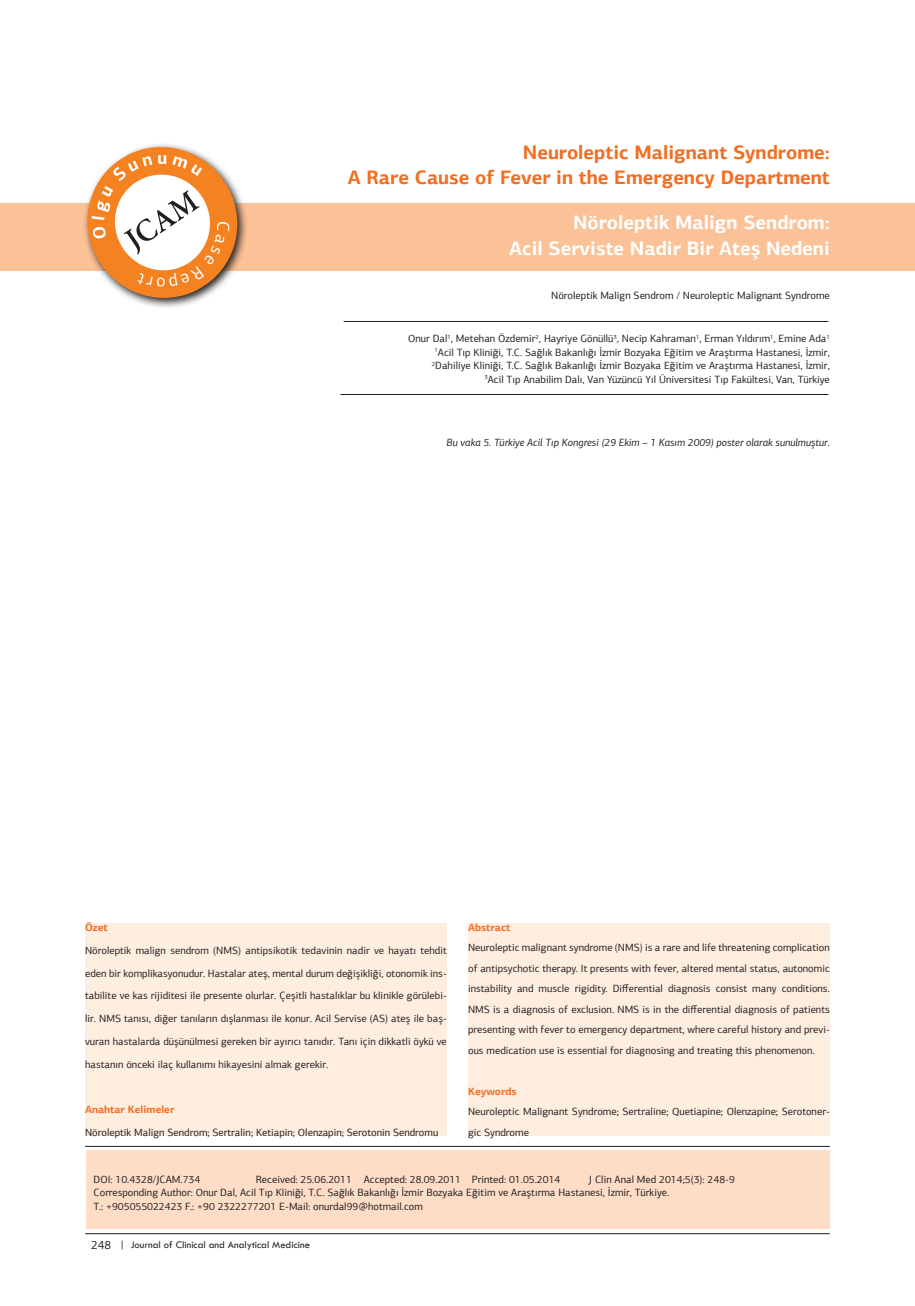
<style>
.page{position:relative;width:915px;height:1306px;background:#fff}
.page>*{position:absolute;margin:0;border:0;box-sizing:border-box;transform-origin:0 0}
.t1{font:700 19.5px/25.5px "PF Agora Sans Pro";color:#f36e21;text-align:right}
.t2{font:700 19.5px/25.5px "PF Agora Sans Pro";color:#fff;text-align:right}
.t3{font:10.5px/20.5px "PF Agora Sans Pro";color:#231f20}
.t4{font:10.5px "Tw Cen";color:#231f20}
.t5{font:italic 10.5px "PF Agora Sans Pro";color:#231f20}
.s1{font-weight:700;color:#f36e21}
.s2{font-family:"PF Agora Sans Pro";font-size:12px}
</style>
<div class="page">
<div style="left:87px;top:1150px;width:742px;height:79px;background:#fdddc6"></div>
<div style="left:0;top:203px;width:914px;height:67px;background:#fbc197"></div>
<hr style="left:85px;top:1146px;width:744px;height:1px;background:#231f20">
<hr style="left:343px;top:321px;width:485px;height:1px;background:#231f20">
<hr style="left:340px;top:394px;width:488px;height:1px;background:#231f20">
<svg style="left:77px;top:144px;width:170px;height:164px"></svg>
<div style="left:85px;top:923px;width:361px;height:212px;background:#feeee0"></div>
<div style="left:468px;top:923px;width:361px;height:212px;background:#feeee0"></div>
<hr style="left:85px;top:1233px;width:744px;height:1px;background:#231f20">
<p class="t1" style="left:347px;top:139px;width:483px">Neuroleptic Malignant Syndrome:<br>A Rare Cause of Fever in the Emergency Department</p>
<p class="t2" style="left:509px;top:210px;width:322px">Nöroleptik Malign Sendrom:<br>Acil Serviste Nadir Bir Ateş Nedeni</p>
<p class="t3" style="left:551px;top:285px;width:280px">Nöroleptik Malign Sendrom / Neuroleptic Malignant Syndrome</p>
<p class="t3" style="left:408px;top:332px;width:423px;line-height:13.5px;text-align:right">Onur Dal<sup>1</sup>, Metehan Özdemir<sup>2</sup>, Hayriye Gönüllü<sup>3</sup>, Necip Kahraman<sup>1</sup>, Erman Yıldırım<sup>1</sup>, Emine Ada<sup>1<br>1</sup>Acil Tıp Kliniği, T.C. Sağlık Bakanlığı İzmir Bozyaka Eğitim ve Araştırma Hastanesi, İzmir, <sup>2</sup>Dahiliye Kliniği, T.C. Sağlık Bakanlığı İzmir Bozyaka Eğitim ve Araştırma Hastanesi, İzmir,<br><sup>3</sup>Acil Tıp Anabilim Dalı, Van Yüzüncü Yıl Üniversitesi Tıp Fakültesi, Van, Türkiye</p>
<p class="t5" style="left:446px;top:436px;width:384px">Bu vaka 5. Türkiye Acil Tıp Kongresi (29 Ekim – 1 Kasım 2009) poster olarak sunulmuştur.</p>
<p class="t3" style="left:85px;top:916px;width:363px;line-height:22.8px"><span class="s1">Özet<br></span>Nöroleptik malign sendrom (NMS) antipsikotik tedavinin nadir ve hayatı tehdit eden bir komplikasyonudur. Hastalar ateş, mental durum değişikliği, otonomik ins&shy;tabilite ve kas rijiditesi ile presente olurlar. Çeşitli hastalıklar bu klinikle görülebi&shy;lir. NMS tanısı, diğer tanıların dışlanması ile konur. Acil Servise (AS) ateş ile baş&shy;vuran hastalarda düşünülmesi gereken bir ayırıcı tanıdır. Tanı için dikkatli öykü ve hastanın önceki ilaç kullanımı hikayesini almak gerekir.</p>
<p class="t3" style="left:85px;top:1098px;width:354px;line-height:22.8px"><span class="s1">Anahtar Kelimeler<br></span>Nöroleptik Malign Sendrom; Sertralin; Ketiapin; Olenzapin; Serotonin Sendromu</p>
<p class="t3" style="left:468px;top:917px;width:363px"><span class="s1">Abstract<br></span>Neuroleptic malignant syndrome (NMS) is a rare and life threatening complication of antipsychotic therapy. It presents with fever, altered mental status, autonomic instability and muscle rigidity. Differential diagnosis consist many conditions.<br>NMS is a diagnosis of exclusion. NMS is in the differential diagnosis of patients presenting with fever to emergency department, where careful history and previ&shy;ous medication use is essential for diagnosing and treating this phenomenon.</p>
<p class="t3" style="left:468px;top:1081px;width:363px"><span class="s1">Keywords<br></span>Neuroleptic Malignant Syndrome; Sertraline; Quetiapine; Olenzapine; Serotoner&shy;gic Syndrome</p>
<p class="t3" style="left:94px;top:1172px;width:642px;line-height:13.5px;text-indent:495px">J Clin Anal Med 2014;5(3): 248-9<br>Corresponding Author: Onur Dal, Acil Tıp Kliniği, T.C. Sağlık Bakanlığı İzmir Bozyaka Eğitim ve Araştırma Hastanesi, İzmir, Türkiye.<br>T.: +905055022423 F.: +90 2322277201 E-Mail: onurdal99@hotmail.com</p>
<p class="t3" style="left:94px;top:1168px;width:108px">DOI: 10.4328/JCAM.734</p>
<p class="t3" style="left:256px;top:1168px;width:306px">Received: 25.06.2011 Accepted: 28.09.2011 Printed: 01.05.2014</p>
<p class="t4" style="left:91px;top:1237px;width:220px"><span class="s2">248</span> | Journal of Clinical and Analytical Medicine</p>
<p class="t4" style="left:89px;top:1243px;width:198px"><span class="s2">1</span> | Journal of Clinical and Analytical Medicine</p>
</div>
